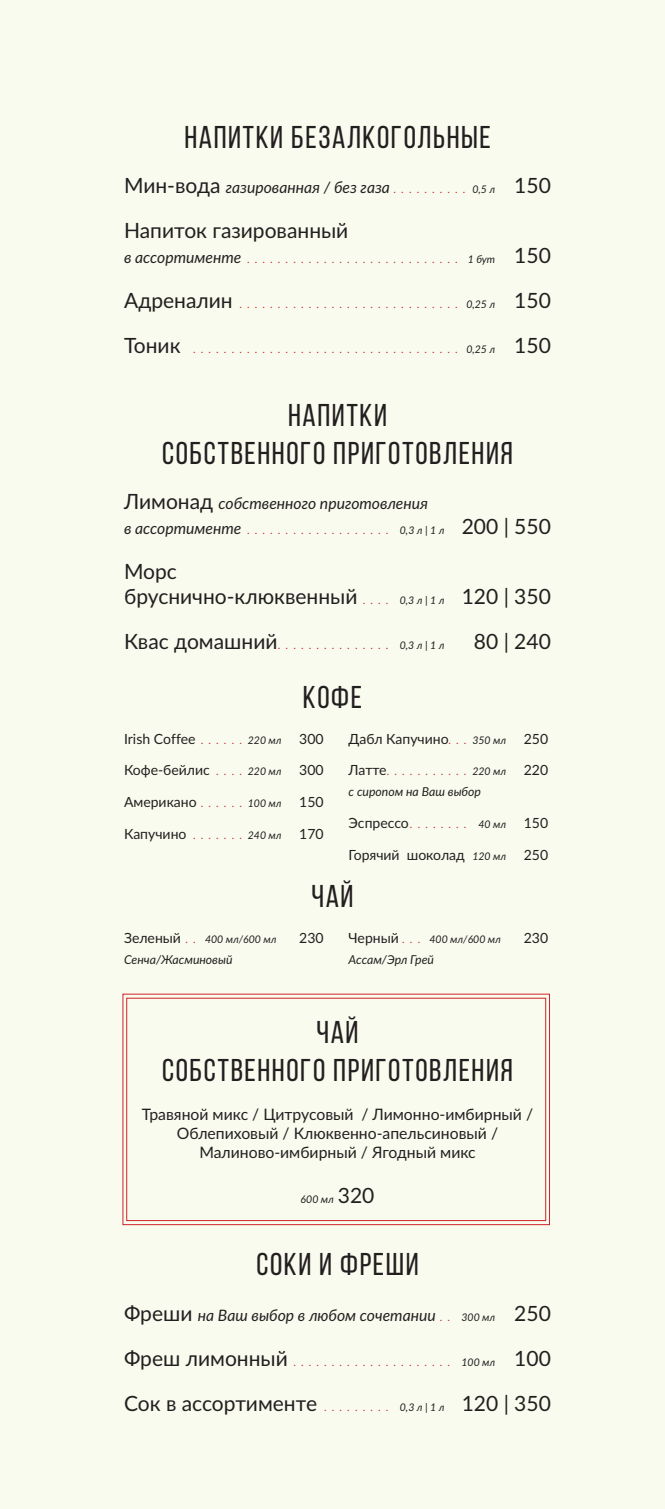
<style>
.page{position:relative;width:665px;height:1509px;background:#fff}
.page>*{position:absolute;margin:0;border:0;box-sizing:border-box;transform-origin:0 0}
.t1{font:31.5px/37.8px "Bebas Neue";letter-spacing:.05em;color:#231f20;text-align:center}
.t2{font:21px/25.2px "Lato";color:#231f20}
.t3{font:italic 15.75px "Lato";color:#231f20}
.t4{font:15.75px/18.9px "Lato";color:#231f20;text-align:center}
.t5{font:14px "Lato";color:#231f20}
.t6{font:italic 12.25px "Lato";color:#231f20}
.t7{font:italic 10.5px "Lato";color:#d1232a}
.t8{font:italic 10.5px "Lato";color:#231f20}
.s1{font-style:normal;font-size:21px}
.s2{font-size:10.5px;color:#d1232a}
.s3{font-size:10.5px}
.s4{font-size:15.75px;color:#231f20}
.s5{color:#231f20}
.s6{font-style:normal;font-size:21px;color:#231f20}
.s7{font-style:italic;font-size:10.5px;color:#d1232a}
.s8{font-style:italic;font-size:10.5px}
.s9{font-style:normal;font-size:14px;color:#231f20}
.s10{font-style:normal;font-size:14px}
.s11{color:#d1232a}
</style>
<div class="page">
<div style="left:0;top:0;width:665px;height:1508px;background:#f9fbee"></div>
<div style="left:126px;top:997px;width:420px;height:223px;border:1px solid #d1232a"></div>
<h1 class="t1" style="left:184px;top:118px;width:308px">НАПИТКИ БЕЗАЛКОГОЛЬНЫЕ</h1>
<h3 class="t3" style="left:124px;top:176px;width:428px"><span class="s1">Мин-вода</span> газированная / без газа <span class="s2">. . . . . . . . . .</span> <span class="s3">0,5 л</span> <span class="s1">150</span></h3>
<h2 class="t2" style="left:124px;top:217px;width:226px">Напиток газированный</h2>
<p class="t7" style="left:124px;top:252px;width:428px"><span class="s4">в ассортименте</span>............................ <span class="s5">1 бут</span> <span class="s6">150</span></p>
<p class="t7" style="left:124px;top:297px;width:428px"><span class="s6">Адреналин</span> ............................. <span class="s5">0,25 л</span> <span class="s6">150</span></p>
<p class="t7" style="left:124px;top:342px;width:428px"><span class="s6">Тоник</span> ................................... <span class="s5">0,25 л</span> <span class="s6">150</span></p>
<h1 class="t1" style="left:162px;top:395px;width:352px">НАПИТКИ<br>СОБСТВЕННОГО ПРИГОТОВЛЕНИЯ</h1>
<h3 class="t3" style="left:124px;top:491px;width:305px"><span class="s1">Лимонад</span> собственного приготовления</h3>
<p class="t7" style="left:124px;top:522px;width:428px"><span class="s4">в ассортименте</span>................... <span class="s5">0,3 л | 1 л</span> <span class="s6">200 | 550</span></p>
<h2 class="t2" style="left:124px;top:558px;width:428px">Морс<br>бруснично-клюквенный <span class="s7">. . . .</span> <span class="s8">0,3 л | 1 л</span> 120 | 350</h2>
<p class="t7" style="left:124px;top:638px;width:322px"><span class="s6">Квас домашний</span>............... <span class="s5">0,3 л | 1 л</span></p>
<h2 class="t2" style="left:474px;top:628px;width:78px">80 | 240</h2>
<h1 class="t1" style="left:303px;top:677px;width:61px">КОФЕ</h1>
<h3 class="t5" style="left:124px;top:728px;width:159px">Irish Cоffee <span class="s7">. . . . . .</span> <span class="s8">220 мл</span></h3>
<h3 class="t5" style="left:299px;top:728px;width:26px">300</h3>
<h3 class="t5" style="left:124px;top:760px;width:159px">Кофе-бейлис <span class="s7">. . . .</span> <span class="s8">220 мл</span></h3>
<h3 class="t5" style="left:299px;top:760px;width:26px">300</h3>
<h3 class="t5" style="left:124px;top:791px;width:159px">Американо <span class="s7">. . . . . .</span> <span class="s8">100 мл</span></h3>
<h3 class="t5" style="left:299px;top:791px;width:26px">150</h3>
<h3 class="t5" style="left:124px;top:823px;width:159px">Капучино <span class="s7">. . . . . . .</span> <span class="s8">240 мл</span></h3>
<h3 class="t5" style="left:299px;top:823px;width:26px">170</h3>
<h3 class="t5" style="left:348px;top:728px;width:159px">Дабл Капучино<span class="s7">. . .</span> <span class="s8">350 мл</span></h3>
<h3 class="t5" style="left:524px;top:728px;width:26px">250</h3>
<p class="t7" style="left:348px;top:763px;width:159px"><span class="s9">Латте</span>...........<span class="s5">220 мл</span></p>
<h3 class="t5" style="left:524px;top:760px;width:26px">220</h3>
<p class="t6" style="left:348px;top:783px;width:134px">с сиропом на Ваш выбор</p>
<h3 class="t5" style="left:348px;top:812px;width:159px">Эспрессо<span class="s7">. . . . . . . .</span> <span class="s8">40 мл</span></h3>
<h3 class="t5" style="left:524px;top:812px;width:26px">150</h3>
<h3 class="t5" style="left:348px;top:844px;width:159px">Горячий шоколад <span class="s8">120 мл</span></h3>
<h3 class="t5" style="left:524px;top:844px;width:26px">250</h3>
<h1 class="t1" style="left:311px;top:877px;width:43px">ЧАЙ</h1>
<p class="t8" style="left:124px;top:931px;width:154px"><span class="s10">Зеленый</span> <span class="s11">. .</span> 400 мл/600 мл</p>
<h3 class="t5" style="left:299px;top:928px;width:26px">230</h3>
<p class="t6" style="left:124px;top:951px;width:110px">Сенча/Жасминовый</p>
<p class="t8" style="left:348px;top:931px;width:154px"><span class="s10">Черный</span> <span class="s11">. . .</span> 400 мл/600 мл</p>
<h3 class="t5" style="left:524px;top:928px;width:26px">230</h3>
<p class="t6" style="left:348px;top:951px;width:87px">Ассам/Эрл Грей</p>
<h1 class="t1" style="left:162px;top:1013px;width:352px">ЧАЙ<br>СОБСТВЕННОГО ПРИГОТОВЛЕНИЯ</h1>
<h3 class="t4" style="left:142px;top:1103px;width:393px">Травяной микс / Цитрусовый / Лимонно-имбирный /<br>Облепиховый / Клюквенно-апельсиновый /<br>Малиново-имбирный / Ягодный микс</h3>
<p class="t8" style="left:301px;top:1191px;width:75px">600 мл <span class="s1">320</span></p>
<h1 class="t1" style="left:256px;top:1245px;width:164px">СОКИ И ФРЕШИ</h1>
<h3 class="t3" style="left:124px;top:1303px;width:428px"><span class="s1">Фреши</span> на Ваш выбор в любом сочетании <span class="s2">. .</span> <span class="s3">300 мл</span> <span class="s1">250</span></h3>
<p class="t7" style="left:124px;top:1353px;width:428px"><span class="s6">Фреш лимонный</span>..................... <span class="s5">100 мл</span> <span class="s6">100</span></p>
<h2 class="t2" style="left:124px;top:1389px;width:428px">Сок в ассортименте <span class="s7">. . . . . . . . .</span> <span class="s8">0,3 л | 1 л</span> 120 | 350</h2>
</div>
